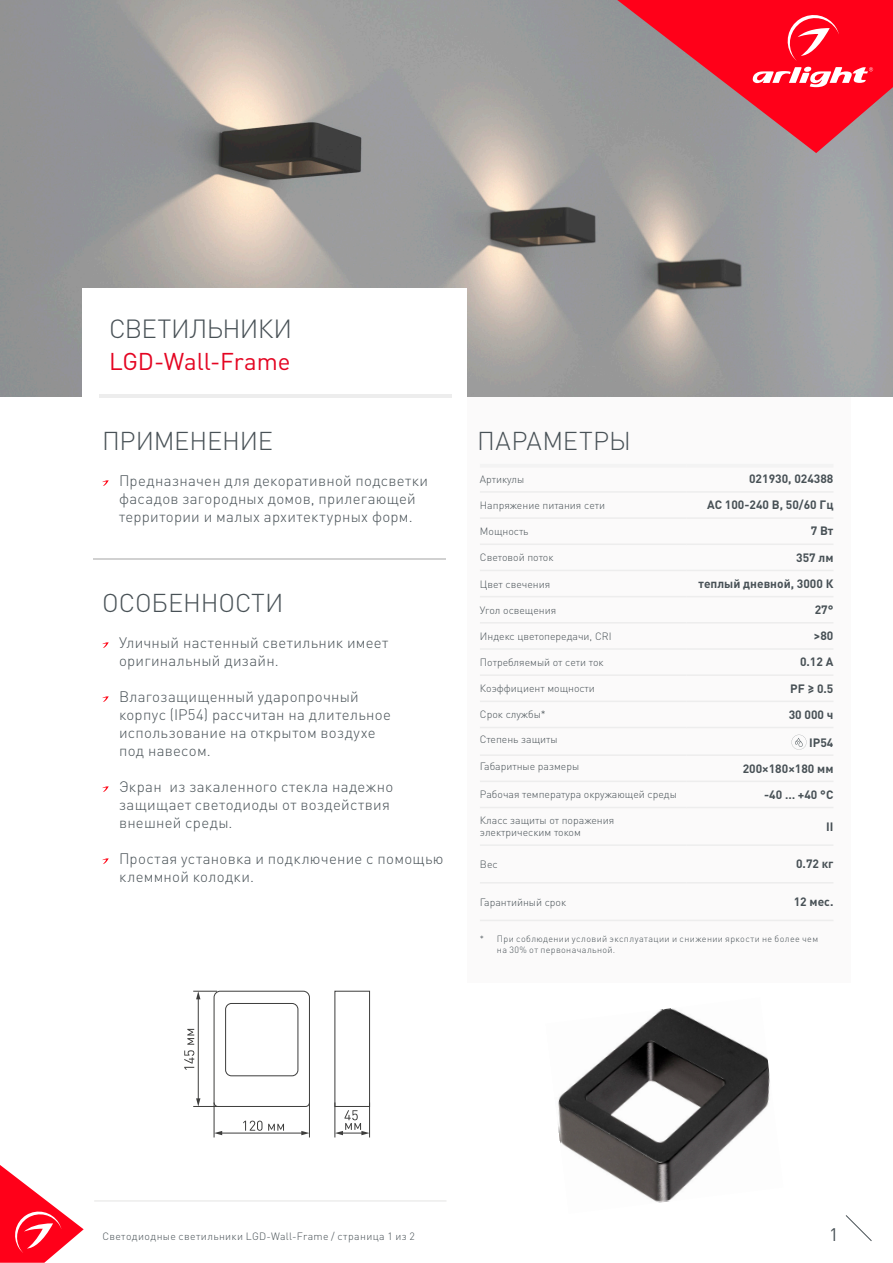
<style>
.page{position:relative;width:893px;height:1263px;background:#fff}
.page>*{position:absolute;margin:0;border:0;box-sizing:border-box;transform-origin:0 0}
.t1{font:300 25.95px "DIN Pro";letter-spacing:-.025em;color:#485156}
.подзаголовок{font:300 25.5px "DIN Pro";letter-spacing:-.005em;color:#485156}
.подзаголовок-2{font:300 25.5px "DIN Pro";letter-spacing:.015em;color:#485156}
.t2{font:24px "DIN Pro";letter-spacing:-.01em;color:#e40522}
.t3{font:18px "DIN Pro";color:#485156}
.текст{font:300 15px/18px "DIN Pro";letter-spacing:.02em;color:#485156}
.параметры_значения{font:700 12px "DIN Pro";color:#485156}
.параметры_названия{font:300 10.5px/12px "DIN Pro";color:#485156}
.параметры_названия-2{font:300 10.5px "DIN Pro";letter-spacing:.035em;color:#485156}
.Сноска{font:300 9px/10.5px "DIN Pro";letter-spacing:.04em;color:#485156}
</style>
<div class="page">
<svg style="left:845px;top:1215px;width:27px;height:26px"></svg>
<img style="left:0;top:0;width:893px;height:396px">
<div style="left:467px;top:397px;width:383px;height:586px;background:#fbfafa"></div>
<hr style="left:480px;top:464px;width:206px;height:4px;background:#f3f3f3">
<hr style="left:686px;top:464px;width:147px;height:4px;background:#f3f3f3">
<hr style="left:480px;top:491px;width:206px;height:2px;background:#ededed">
<hr style="left:686px;top:491px;width:147px;height:2px;background:#ededed">
<hr style="left:480px;top:517px;width:206px;height:2px;background:#ededed">
<hr style="left:686px;top:517px;width:147px;height:2px;background:#ededed">
<hr style="left:480px;top:543px;width:206px;height:2px;background:#ededed">
<hr style="left:686px;top:543px;width:147px;height:2px;background:#ededed">
<hr style="left:480px;top:570px;width:206px;height:1px;background:#ededed">
<hr style="left:686px;top:570px;width:147px;height:1px;background:#ededed">
<hr style="left:480px;top:596px;width:206px;height:1px;background:#ededed">
<hr style="left:686px;top:596px;width:147px;height:1px;background:#ededed">
<hr style="left:480px;top:622px;width:206px;height:1px;background:#ededed">
<hr style="left:686px;top:622px;width:147px;height:1px;background:#ededed">
<hr style="left:480px;top:648px;width:206px;height:2px;background:#ededed">
<hr style="left:686px;top:648px;width:147px;height:2px;background:#ededed">
<hr style="left:480px;top:674px;width:206px;height:2px;background:#ededed">
<hr style="left:686px;top:674px;width:147px;height:2px;background:#ededed">
<hr style="left:480px;top:701px;width:206px;height:1px;background:#ededed">
<hr style="left:686px;top:701px;width:147px;height:1px;background:#ededed">
<hr style="left:480px;top:727px;width:206px;height:1px;background:#ededed">
<hr style="left:686px;top:727px;width:147px;height:1px;background:#ededed">
<hr style="left:480px;top:754px;width:206px;height:2px;background:#ededed">
<hr style="left:686px;top:754px;width:147px;height:2px;background:#ededed">
<hr style="left:480px;top:920px;width:206px;height:1px;background:#ededed">
<hr style="left:686px;top:920px;width:147px;height:1px;background:#ededed">
<hr style="left:480px;top:781px;width:206px;height:1px;background:#ededed">
<hr style="left:686px;top:781px;width:147px;height:1px;background:#ededed">
<hr style="left:480px;top:807px;width:206px;height:1px;background:#ededed">
<hr style="left:686px;top:807px;width:147px;height:1px;background:#ededed">
<hr style="left:480px;top:844px;width:206px;height:2px;background:#ededed">
<hr style="left:686px;top:844px;width:147px;height:2px;background:#ededed">
<hr style="left:480px;top:882px;width:206px;height:1px;background:#ededed">
<hr style="left:686px;top:882px;width:147px;height:1px;background:#ededed">
<svg style="left:791px;top:735px;width:15px;height:15px"></svg>
<div style="left:82px;top:288px;width:384px;height:117px;background:#fff"></div>
<svg style="left:102px;top:480px;width:7px;height:6px"></svg>
<svg style="left:102px;top:642px;width:7px;height:6px"></svg>
<svg style="left:102px;top:696px;width:7px;height:6px"></svg>
<svg style="left:102px;top:786px;width:7px;height:6px"></svg>
<svg style="left:102px;top:858px;width:7px;height:6px"></svg>
<hr style="left:99px;top:394px;width:352px;height:3px;background:#ededed">
<hr style="left:94px;top:559px;width:352px;height:1px;background:#d1d1d1">
<hr style="left:94px;top:1200px;width:352px;height:1px;background:#e4e4e3">
<svg style="left:184px;top:990px;width:186px;height:145px"></svg>
<hr style="left:214px;top:1102px;width:1px;height:35px;background:#3d3d3c">
<hr style="left:309px;top:1102px;width:1px;height:35px;background:#3d3d3c">
<hr style="left:335px;top:1102px;width:1px;height:35px;background:#3d3d3c">
<hr style="left:369px;top:1102px;width:1px;height:35px;background:#3d3d3c">
<img style="left:558px;top:1008px;width:212px;height:195px">
<svg style="left:617px;top:0;width:276px;height:153px;background:#d34957"></svg>
<svg style="left:0;top:1165px;width:84px;height:98px"></svg>
<p class="t1" style="left:109px;top:311px;width:185px">СВЕТИЛЬНИКИ</p>
<p class="t2" style="left:109px;top:345px;width:183px">LGD-Wall-Frame</p>
<p class="подзаголовок" style="left:102px;top:423px;width:172px">ПРИМЕНЕНИЕ</p>
<p class="текст" style="left:119px;top:471px;width:311px">Предназначен для декоративной подсветки фасадов загородных домов, прилегающей территории и малых архитектурных форм.</p>
<p class="подзаголовок" style="left:102px;top:585px;width:183px">ОСОБЕННОСТИ</p>
<p class="текст" style="left:119px;top:633px;width:271px">Уличный настенный светильник имеет оригинальный дизайн.</p>
<p class="текст" style="left:119px;top:687px;width:273px">Влагозащищенный ударопрочный корпус (IP54) рассчитан на длительное использование на открытом воздухе под навесом.</p>
<p class="текст" style="left:119px;top:777px;width:276px">Экран из закаленного стекла надежно защищает светодиоды от воздействия внешней среды.</p>
<p class="текст" style="left:119px;top:849px;width:326px">Простая установка и подключение с помощью клеммной колодки.</p>
<p class="подзаголовок-2" style="left:477px;top:423px;width:155px">ПАРАМЕТРЫ</p>
<p class="параметры_названия" style="left:480px;top:473px;width:46px">Артикулы</p>
<p class="параметры_значения" style="left:749px;top:469px;width:86px">021930, 024388</p>
<p class="параметры_названия" style="left:480px;top:499px;width:127px">Напряжение питания сети</p>
<p class="параметры_значения" style="left:707px;top:495px;width:128px">AC 100-240 В, 50/60 Гц</p>
<p class="параметры_названия" style="left:480px;top:525px;width:50px">Мощность</p>
<p class="параметры_значения" style="left:811px;top:521px;width:24px">7 Вт</p>
<p class="параметры_названия" style="left:480px;top:551px;width:75px">Световой поток</p>
<p class="параметры_значения" style="left:796px;top:547px;width:39px">357 лм</p>
<p class="параметры_названия" style="left:480px;top:577px;width:72px">Цвет свечения</p>
<p class="параметры_значения" style="left:699px;top:573px;width:136px">теплый дневной, 3000 К</p>
<p class="параметры_названия" style="left:480px;top:603px;width:78px">Угол освещения</p>
<p class="параметры_значения" style="left:815px;top:600px;width:20px">27°</p>
<p class="параметры_названия" style="left:480px;top:630px;width:133px">Индекс цветопередачи, CRI</p>
<p class="параметры_значения" style="left:814px;top:626px;width:21px">&gt;80</p>
<p class="параметры_названия" style="left:480px;top:656px;width:125px">Потребляемый от сети ток</p>
<p class="параметры_значения" style="left:800px;top:652px;width:35px">0.12 A</p>
<p class="параметры_названия" style="left:480px;top:682px;width:116px">Коэффициент мощности</p>
<p class="параметры_значения" style="left:790px;top:678px;width:45px">PF ≥ 0.5</p>
<p class="параметры_названия" style="left:480px;top:708px;width:67px">Срок службы*</p>
<p class="параметры_значения" style="left:789px;top:704px;width:46px">30 000 ч</p>
<p class="параметры_названия" style="left:480px;top:733px;width:79px">Степень защиты</p>
<p class="параметры_значения" style="left:809px;top:732px;width:26px">IP54</p>
<p class="параметры_названия" style="left:480px;top:760px;width:101px">Габаритные размеры</p>
<p class="параметры_значения" style="left:743px;top:759px;width:92px">200×180×180 мм</p>
<p class="параметры_названия" style="left:480px;top:788px;width:198px">Рабочая температура окружающей среды</p>
<p class="параметры_значения" style="left:764px;top:784px;width:71px">-40 … +40 °С</p>
<p class="параметры_названия" style="left:480px;top:814px;width:136px">Класс защиты от поражения электрическим током</p>
<p class="параметры_значения" style="left:826px;top:816px;width:9px">II</p>
<p class="параметры_названия" style="left:480px;top:858px;width:19px">Вес</p>
<p class="параметры_значения" style="left:796px;top:854px;width:39px">0.72 кг</p>
<p class="параметры_названия" style="left:480px;top:895px;width:88px">Гарантийный срок</p>
<p class="параметры_значения" style="left:794px;top:891px;width:41px">12 мес.</p>
<p class="Сноска" style="left:497px;top:933px;width:323px;text-indent:-17px">* При соблюдении условий эксплуатации и снижении яркости не более чем на 30% от первоначальной.</p>
<p class="параметры_названия-2" style="left:102px;top:1229px;width:314px">Светодиодные светильники LGD-Wall-Frame / страница 1 из 2</p>
<p class="t3" style="left:829px;top:1222px;width:11px">1</p>
</div>
